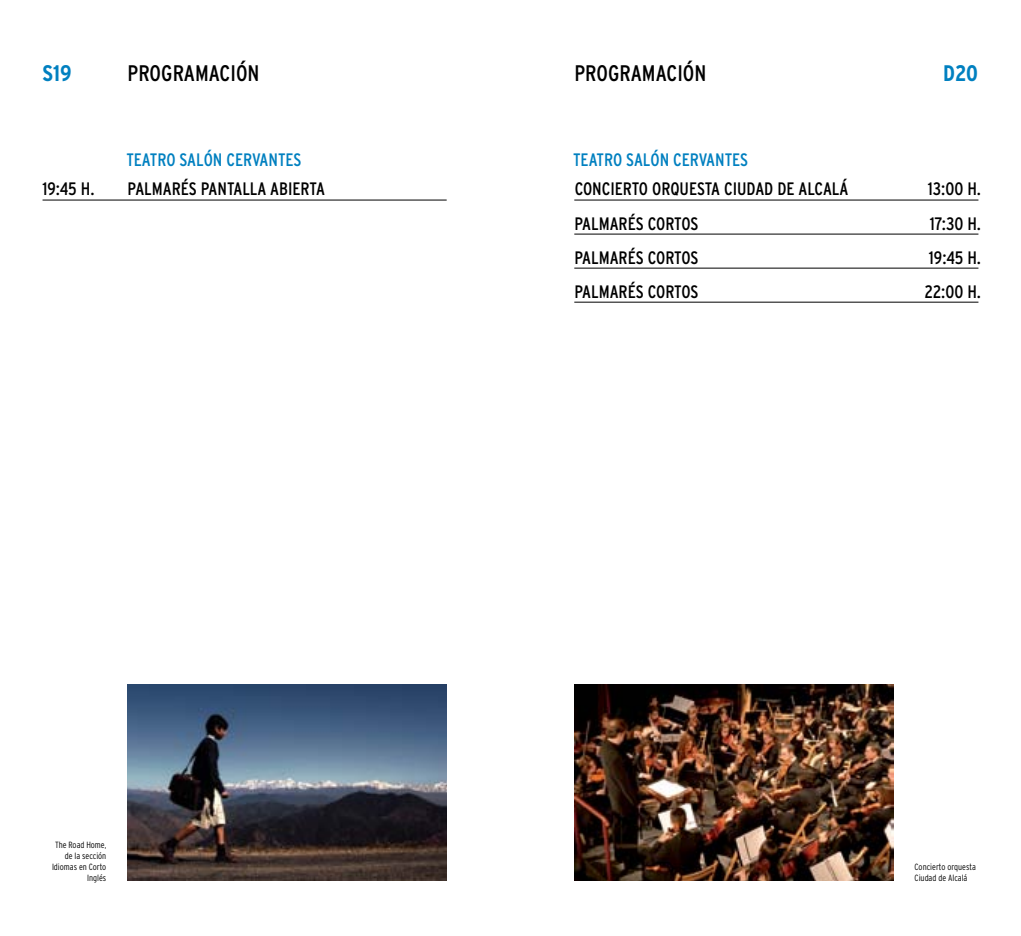
<style>
.page{position:relative;width:1021px;height:936px;background:#fff}
.page>*{position:absolute;margin:0;border:0;box-sizing:border-box;transform-origin:0 0}
.t1{font:condensed 22.5px "Interstate";color:#000}
.t2{font:700 condensed 22.5px "Interstate";color:#0080c0}
.t3{font:condensed 18px "Interstate";color:#000}
.t4{font:condensed 18px "Interstate";color:#0080c0}
.t5{font:300 condensed 9px/10.8px "Interstate";color:#000;text-align:right}
</style>
<div class="page">
<hr style="left:43px;top:200px;width:403px;height:1px;background:#000">
<img style="left:128px;top:685px;width:318px;height:195px">
<hr style="left:574px;top:200px;width:404px;height:1px;background:#000">
<hr style="left:574px;top:234px;width:404px;height:1px;background:#000">
<hr style="left:574px;top:268px;width:404px;height:1px;background:#000">
<hr style="left:574px;top:302px;width:404px;height:1px;background:#000">
<img style="left:574px;top:685px;width:319px;height:195px">
<p class="t2" style="left:42px;top:60px;width:31px">S19</p>
<p class="t1" style="left:128px;top:60px;width:133px">PROGRAMACIÓN</p>
<p class="t4" style="left:126px;top:149px;width:175px">TEATRO SALÓN CERVANTES</p>
<p class="t3" style="left:42px;top:179px;width:54px">19:45 h.</p>
<p class="t3" style="left:128px;top:179px;width:199px">PALMARÉS PANTALLA ABIERTA</p>
<p class="t5" style="left:52px;top:839px;width:56px">The Road Home, de la sección<br>Idiomas en Corto<br>Inglés</p>
<p class="t1" style="left:574px;top:60px;width:133px">PROGRAMACIÓN</p>
<p class="t2" style="left:943px;top:60px;width:36px">D20</p>
<p class="t4" style="left:573px;top:149px;width:175px">TEATRO SALÓN CERVANTES</p>
<p class="t3" style="left:574px;top:179px;width:275px">CONCIERTO ORQUESTA CIUDAD DE ALCALÁ</p>
<p class="t3" style="left:927px;top:179px;width:55px">13:00 h.</p>
<p class="t3" style="left:574px;top:213px;width:121px">PALMARÉS CORTOS</p>
<p class="t3" style="left:929px;top:213px;width:53px">17:30 h.</p>
<p class="t3" style="left:574px;top:247px;width:121px">PALMARÉS CORTOS</p>
<p class="t3" style="left:928px;top:247px;width:54px">19:45 h.</p>
<p class="t3" style="left:574px;top:281px;width:121px">PALMARÉS CORTOS</p>
<p class="t3" style="left:924px;top:281px;width:58px">22:00 h.</p>
<p class="t5" style="left:914px;top:861px;width:63px;text-align:left">Concierto orquesta<br>Ciudad de Alcalá</p>
</div>
